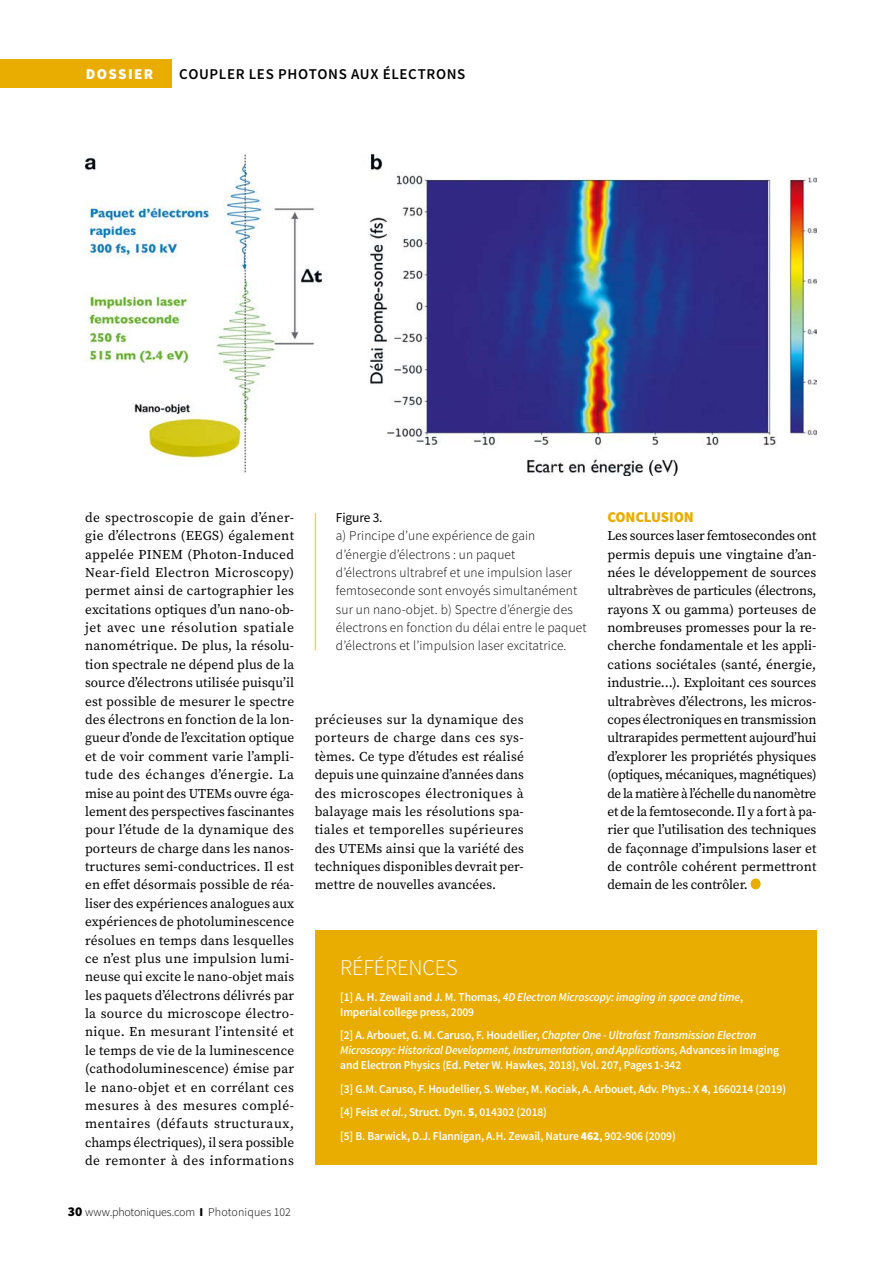
<style>
.page{position:relative;width:893px;height:1263px;background:#fff}
.page>*{position:absolute;margin:0;border:0;box-sizing:border-box;transform-origin:0 0}
.t1{font:300 22.5px "Source Sans Pro";letter-spacing:-.01em;color:#fff}
.t2{font:600 15px "Source Sans Pro";color:#000}
.t3{font:900 15px "Source Sans Pro";letter-spacing:-.01em;color:#e8ad00}
.t4{font:900 15px "Source Sans Pro";letter-spacing:.09em;color:#fff}
.t5{font:13.5px/18.3px "Source Serif Pro";letter-spacing:.005em;color:#000;text-align:justify}
.t6{font:300 13.5px/18.3px "Source Sans Pro";letter-spacing:.01em;color:#000}
.t7{font:13.5px "Source Sans Pro";letter-spacing:-.01em;color:#000}
.t8{font:600 12px/15px "Source Sans Pro";letter-spacing:-.01em;color:#fff;scale:.96 1}
.t9{font:300 12px "Source Sans Pro";color:#000}
.s1{font-weight:900;font-size:13.5px}
.s2{font-weight:900}
.s3{font-style:italic}
</style>
<div class="page">
<div style="left:0;top:60px;width:171px;height:28px;background:#e8ad00"></div>
<div style="left:315px;top:930px;width:501px;height:235px;background:#e8ad00"></div>
<img style="left:85px;top:154px;width:731px;height:321px">
<div style="left:751px;top:878px;width:10px;height:11px;background:#e8ad00;border-radius:50%"></div>
<hr style="left:315px;top:513px;width:1px;height:137px;background:#e8ad00">
<p class="t4" style="left:86px;top:64px;width:69px">DOSSIER</p>
<p class="t2" style="left:179px;top:64px;width:12px">Coupler</p>
<p class="t2" style="left:249px;top:64px;width:9px">les</p>
<p class="t2" style="left:278px;top:64px;width:11px">photons</p>
<p class="t2" style="left:351px;top:64px;width:11px">aux</p>
<p class="t2" style="left:383px;top:64px;width:10px">électrons</p>
<p class="t5" style="left:85px;top:508px;width:211px">de spectroscopie de gain d’éner&shy;gie d’électrons (EEGS) également appelée PINEM (Photon-Induced Near-field Electron Microscopy) permet ainsi de cartographier les excitations optiques d’un nano-ob&shy;jet avec une résolution spatiale nanométrique. De plus, la résolu&shy;tion spectrale ne dépend plus de la source d’électrons utilisée puisqu’il est possible de mesurer le spectre des électrons en fonction de la lon&shy;gueur d’onde de l’excitation optique et de voir comment varie l’ampli&shy;tude des échanges d’énergie. La mise au point des UTEMs ouvre éga&shy;lement des perspectives fascinantes pour l’étude de la dynamique des porteurs de charge dans les nanos&shy;tructures semi-conductrices. Il est en effet désormais possible de réa&shy;liser des expériences analogues aux expériences de photoluminescence résolues en temps dans lesquelles ce n’est plus une impulsion lumi&shy;neuse qui excite le nano-objet mais les paquets d’électrons délivrés par la source du microscope électro&shy;nique. En mesurant l’intensité et le temps de vie de la luminescence (cathodoluminescence) émise par le nano-objet et en corrélant ces mesures à des mesures complé&shy;mentaires (défauts structuraux, champs électriques), il sera possible de remonter à des informations</p>
<p class="t9" style="left:68px;top:1205px;width:225px"><span class="s1">30</span> www.photoniques.com <span class="s2">I</span> Photoniques 102</p>
<p class="t7" style="left:336px;top:509px;width:48px">Figure 3.</p>
<p class="t6" style="left:336px;top:527px;width:252px">a) Principe d’une expérience de gain d’énergie d’électrons : un paquet<br>d’électrons ultrabref et une impulsion laser femtoseconde sont envoyés simultanément sur un nano-objet. b) Spectre d’énergie des électrons en fonction du délai entre le paquet d’électrons et l’impulsion laser excitatrice.</p>
<p class="t5" style="left:315px;top:710px;width:211px">précieuses sur la dynamique des porteurs de charge dans ces sys&shy;tèmes. Ce type d’études est réalisé depuis une quinzaine d’années dans des microscopes électroniques à balayage mais les résolutions spa&shy;tiales et temporelles supérieures des UTEMs ainsi que la variété des techniques disponibles devrait per&shy;mettre de nouvelles avancées.</p>
<p class="t3" style="left:607px;top:506px;width:88px">CONCLUSION</p>
<p class="t5" style="left:607px;top:527px;width:211px">Les sources laser femtosecondes ont permis depuis une vingtaine d’an&shy;nées le développement de sources ultrabrèves de particules (électrons, rayons X ou gamma) porteuses de nombreuses promesses pour la re&shy;cherche fondamentale et les appli&shy;cations sociétales (santé, énergie, industrie…). Exploitant ces sources ultrabrèves d’électrons, les micros&shy;copes électroniques en transmission ultrarapides permettent aujourd’hui d’explorer les propriétés physiques (optiques, mécaniques, magnétiques) de la matière à l’échelle du nanomètre et de la femtoseconde. Il y a fort à pa&shy;rier que l’utilisation des techniques de façonnage d’impulsions laser et de contrôle cohérent permettront demain de les contrôler.</p>
<h1 class="t1" style="left:340px;top:953px;width:119px">RÉFÉRENCES</h1>
<p class="t8" style="left:340px;top:989px;width:421px">[1] A. H. Zewail and J. M. Thomas, <span class="s3">4D Electron Microscopy: imaging in space and time</span>,<br>Imperial college press, 2009</p>
<p class="t8" style="left:340px;top:1027px;width:459px">[2] A. Arbouet, G. M. Caruso, F. Houdellier, <span class="s3">Chapter One - Ultrafast Transmission Electron<br>Microscopy: Historical Development, Instrumentation, and Applications,</span> Advances in Imaging and Electron Physics (Ed. Peter W. Hawkes, 2018), Vol. 207, Pages 1-342</p>
<p class="t8" style="left:340px;top:1077px;width:466px;line-height:23.5px">[3] G.M. Caruso, F. Houdellier, S. Weber, M. Kociak, A. Arbouet, Adv. Phys.: X <span class="s2">4</span>, 1660214 (2019) [4] Feist <span class="s3">et al.</span>, Struct. Dyn. <span class="s2">5</span>, 014302 (2018)<br>[5] B. Barwick, D.J. Flannigan, A.H. Zewail, Nature <span class="s2">462</span>, 902-906 (2009)</p>
</div>
